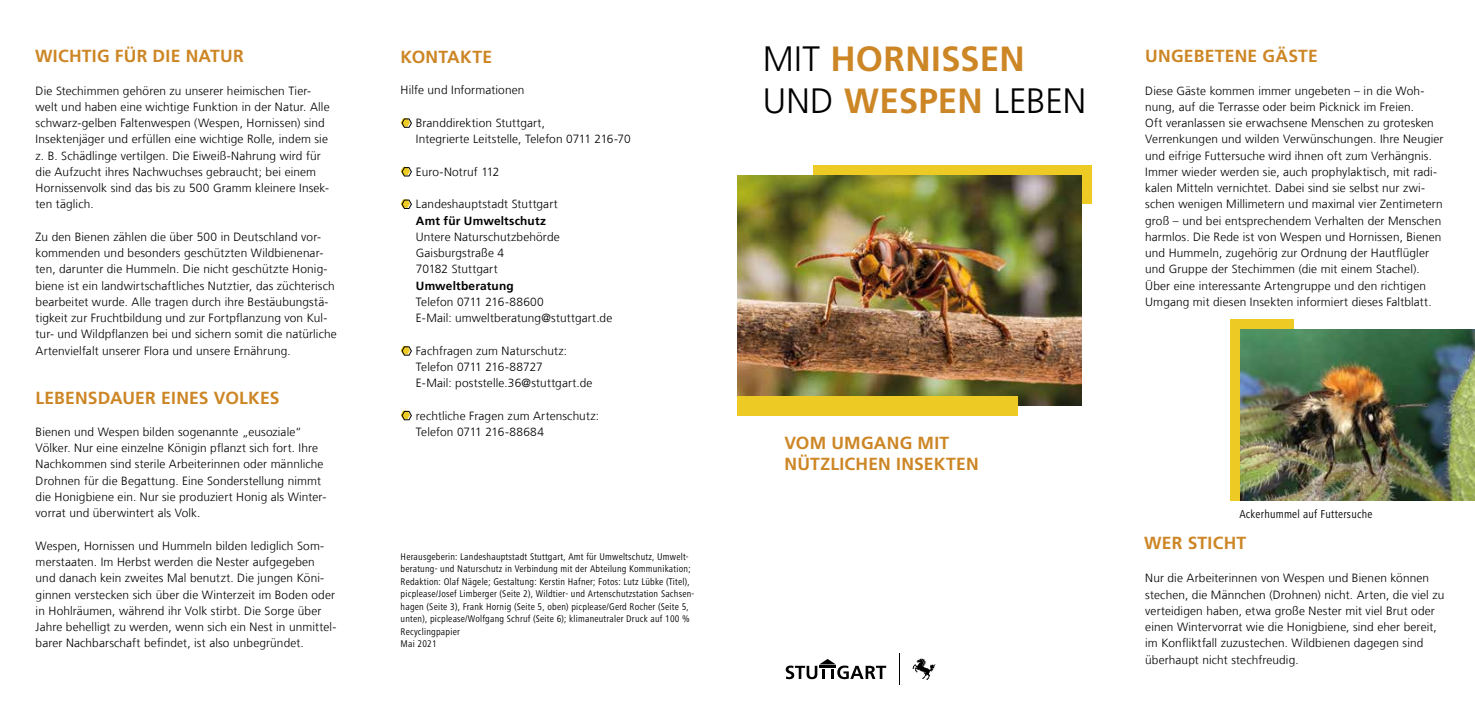
<style>
.page{position:relative;width:1475px;height:709px;background:#fff}
.page>*{position:absolute;margin:0;border:0;box-sizing:border-box;transform-origin:0 0}
.t1{font:700 35px/42px "Frutiger LT Com";letter-spacing:.01em;color:#cd8625}
.t2{font:700 17.5px/21px "Frutiger LT Com";letter-spacing:.015em;color:#cd8625}
.t3{font:300 11.88px/16.2px "Frutiger LT Com";letter-spacing:.01em;color:#000}
.t4{font:700 11.88px "Frutiger LT Com";letter-spacing:.015em;color:#000}
.t5{font:condensed 11.88px "Frutiger Next Pro";letter-spacing:.02em;color:#000}
.t6{font:condensed 10px/12.5px "Frutiger Next Pro";letter-spacing:.02em;color:#000}
.s1{font-weight:300;color:#000}
</style>
<div class="page">
<div style="left:1230px;top:319px;width:63px;height:182px;background:#edcb24"></div>
<img style="left:1240px;top:329px;width:234px;height:172px">
<div style="left:812px;top:165px;width:279px;height:39px;background:#edcb24"></div>
<img style="left:737px;top:175px;width:344px;height:231px">
<svg style="left:785px;top:659px;width:101px;height:20px"></svg>
<svg style="left:912px;top:658px;width:23px;height:22px"></svg>
<hr style="left:899px;top:653px;width:1px;height:32px;background:#000">
<div style="left:737px;top:396px;width:280px;height:20px;background:#edcb24"></div>
<svg style="left:400px;top:118px;width:11px;height:10px"></svg>
<svg style="left:400px;top:167px;width:11px;height:9px"></svg>
<svg style="left:400px;top:199px;width:11px;height:10px"></svg>
<svg style="left:400px;top:346px;width:11px;height:9px"></svg>
<svg style="left:400px;top:410px;width:11px;height:10px"></svg>
<h2 class="t2" style="left:35px;top:46px;width:210px">WICHTIG FÜR DIE NATUR</h2>
<p class="t3" style="left:36px;top:82px;width:295px">Die Stechimmen gehören zu unserer heimischen Tier&shy;welt und haben eine wichtige Funktion in der Natur. Alle schwarz-gelben Faltenwespen (Wespen, Hornissen) sind Insektenjäger und erfüllen eine wichtige Rolle, indem sie z. B. Schädlinge vertilgen. Die Eiweiß-Nahrung wird für die Aufzucht ihres Nachwuchses gebraucht; bei einem Hornissenvolk sind das bis zu 500 Gramm kleinere Insek&shy;ten täglich.</p>
<p class="t3" style="left:36px;top:229px;width:302px">Zu den Bienen zählen die über 500 in Deutschland vor&shy;kommenden und besonders geschützten Wildbienenar&shy;ten, darunter die Hummeln. Die nicht geschützte Honig&shy;biene ist ein landwirtschaftliches Nutztier, das züchterisch bearbeitet wurde. Alle tragen durch ihre Bestäubungstä&shy;tigkeit zur Fruchtbildung und zur Fortpflanzung von Kul&shy;tur- und Wildpflanzen bei und sichern somit die natürliche Artenvielfalt unserer Flora und unsere Ernährung.</p>
<h2 class="t2" style="left:35px;top:387px;width:245px">LEBENSDAUER EINES VOLKES</h2>
<p class="t3" style="left:36px;top:424px;width:292px">Bienen und Wespen bilden sogenannte „eusoziale“ Völker. Nur eine einzelne Königin pflanzt sich fort. Ihre Nachkommen sind sterile Arbeiterinnen oder männliche Drohnen für die Begattung. Eine Sonderstellung nimmt die Honigbiene ein. Nur sie produziert Honig als Winter&shy;vorrat und überwintert als Volk.</p>
<p class="t3" style="left:36px;top:537px;width:302px">Wespen, Hornissen und Hummeln bilden lediglich Som&shy;merstaaten. Im Herbst werden die Nester aufgegeben und danach kein zweites Mal benutzt. Die jungen Köni&shy;ginnen verstecken sich über die Winterzeit im Boden oder in Hohlräumen, während ihr Volk stirbt. Die Sorge über Jahre behelligt zu werden, wenn sich ein Nest in unmittel&shy;barer Nachbarschaft befindet, ist also unbegründet.</p>
<h2 class="t2" style="left:400px;top:46px;width:93px">KONTAKTE</h2>
<p class="t3" style="left:400px;top:82px;width:125px">Hilfe und Informationen</p>
<p class="t3" style="left:416px;top:115px;width:216px">Branddirektion Stuttgart,<br>Integrierte Leitstelle, Telefon 0711 216-70</p>
<p class="t3" style="left:416px;top:164px;width:85px">Euro-Notruf 112</p>
<p class="t3" style="left:416px;top:196px;width:143px">Landeshauptstadt Stuttgart</p>
<p class="t4" style="left:416px;top:213px;width:131px">Amt für Umweltschutz</p>
<p class="t3" style="left:416px;top:229px;width:145px">Untere Naturschutzbehörde<br>Gaisburgstraße 4<br>70182 Stuttgart</p>
<p class="t4" style="left:416px;top:278px;width:99px">Umweltberatung</p>
<p class="t3" style="left:416px;top:294px;width:198px">Telefon 0711 216-88600<br>E-Mail: umweltberatung@stuttgart.de</p>
<p class="t3" style="left:416px;top:342px;width:178px">Fachfragen zum Naturschutz:<br>Telefon 0711 216-88727<br>E-Mail: poststelle.36@stuttgart.de</p>
<p class="t3" style="left:416px;top:407px;width:185px">rechtliche Fragen zum Artenschutz:<br>Telefon 0711 216-88684</p>
<p class="t6" style="left:400px;top:550px;width:295px">Herausgeberin: Landeshauptstadt Stuttgart, Amt für Umweltschutz, Umwelt&shy;beratung- und Naturschutz in Verbindung mit der Abteilung Kommunikation; Redaktion: Olaf Nägele; Gestaltung: Kerstin Hafner; Fotos: Lutz Lübke (Titel), picplease/Josef Limberger (Seite 2), Wildtier- und Artenschutzstation Sachsen&shy;hagen (Seite 3), Frank Hornig (Seite 5, oben) picplease/Gerd Rocher (Seite 5, unten), picplease/Wolfgang Schruf (Seite 6); klimaneutraler Druck auf 100 % Recyclingpapier<br>Mai 2021</p>
<h1 class="t1" style="left:762px;top:38px;width:325px"><span class="s1">MIT</span> HORNISSEN<br><span class="s1">UND</span> WESPEN <span class="s1">LEBEN</span></h1>
<h2 class="t2" style="left:784px;top:432px;width:196px">VOM UMGANG MIT<br>NÜTZLICHEN INSEKTEN</h2>
<h2 class="t2" style="left:1144px;top:46px;width:174px">UNGEBETENE GÄSTE</h2>
<p class="t3" style="left:1144px;top:82px;width:300px">Diese Gäste kommen immer ungebeten – in die Woh&shy;nung, auf die Terrasse oder beim Picknick im Freien.<br>Oft veranlassen sie erwachsene Menschen zu grotesken Verrenkungen und wilden Verwünschungen. Ihre Neugier und eifrige Futtersuche wird ihnen oft zum Verhängnis.<br>Immer wieder werden sie, auch prophylaktisch, mit radi&shy;kalen Mitteln vernichtet. Dabei sind sie selbst nur zwi&shy;schen wenigen Millimetern und maximal vier Zentimetern groß – und bei entsprechendem Verhalten der Menschen harmlos. Die Rede ist von Wespen und Hornissen, Bienen und Hummeln, zugehörig zur Ordnung der Hautflügler und Gruppe der Stechimmen (die mit einem Stachel).<br>Über eine interessante Artengruppe und den richtigen Umgang mit diesen Insekten informiert dieses Faltblatt.</p>
<p class="t5" style="left:1239px;top:507px;width:134px">Ackerhummel auf Futtersuche</p>
<h2 class="t2" style="left:1143px;top:533px;width:104px">WER STICHT</h2>
<p class="t3" style="left:1144px;top:570px;width:300px">Nur die Arbeiterinnen von Wespen und Bienen können stechen, die Männchen (Drohnen) nicht. Arten, die viel zu verteidigen haben, etwa große Nester mit viel Brut oder einen Wintervorrat wie die Honigbiene, sind eher bereit, im Konfliktfall zuzustechen. Wildbienen dagegen sind überhaupt nicht stechfreudig.</p>
</div>
